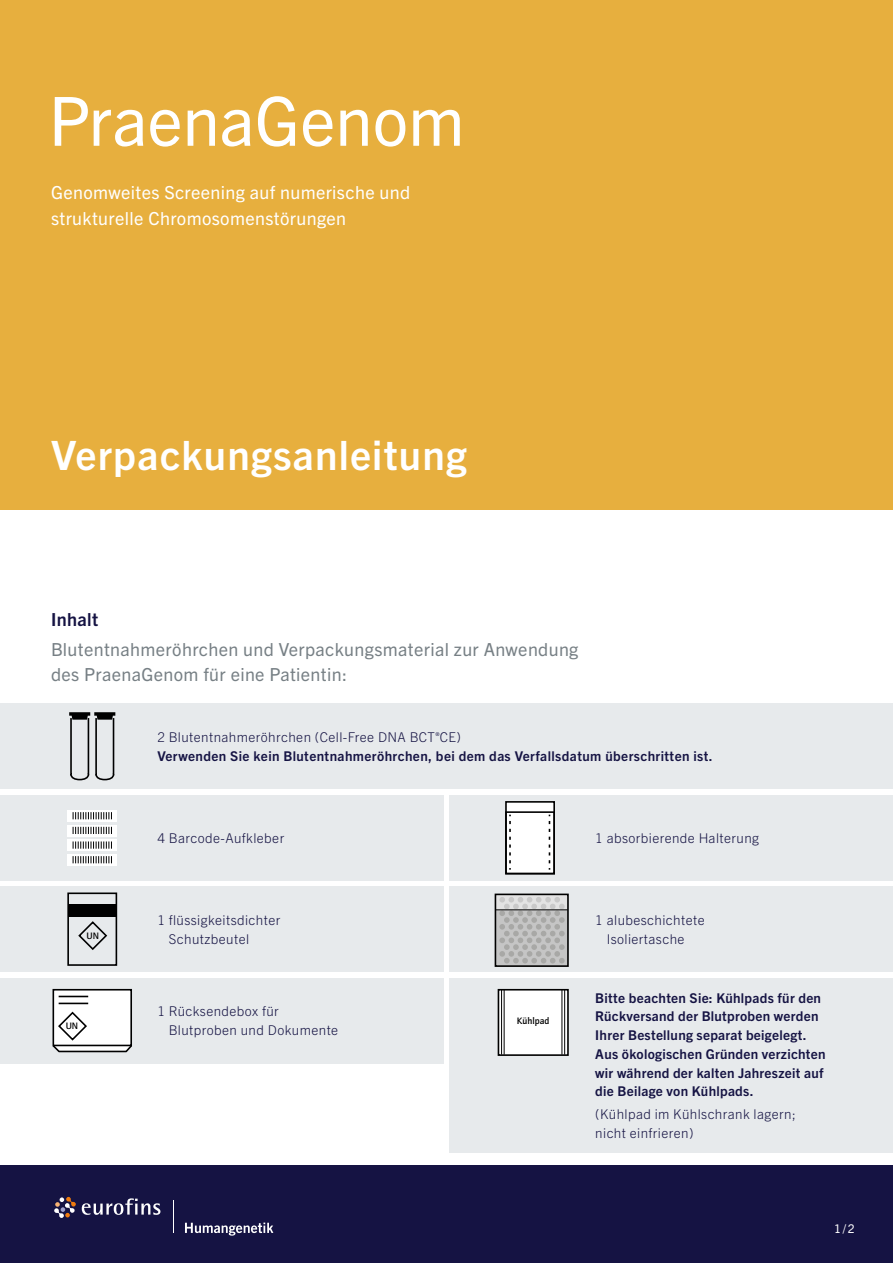
<style>
.page{position:relative;width:893px;height:1263px;background:#fff}
.page>*{position:absolute;margin:0;border:0;box-sizing:border-box;transform-origin:0 0}
.t1{font:700 40.5px "Trade Gothic Next LT Pro";letter-spacing:.03em;color:#fff}
.t2{font:18px/25.5px "Trade Gothic Next LT Pro";letter-spacing:.02em;color:#778085}
.t3{font:18px/25.5px "Trade Gothic Next LT Pro";letter-spacing:.02em;color:#fff}
.t4{font:700 18px "Trade Gothic Next LT Pro";letter-spacing:.02em;color:#151343}
.t5{font:700 13.5px/18.8px "Trade Gothic Next LT Pro";letter-spacing:.02em;color:#151343}
.t6{font:300 13.5px/18.8px "Trade Gothic Next LT Pro";letter-spacing:.03em;color:#151343}
.t7{font:12px "Trade Gothic Next LT Pro";color:#fff}
.t8{font:700 9.6px "Quay Itc T";color:#000}
.s1{font-weight:300}
</style>
<div class="page">
<div style="left:0;top:0;width:893px;height:510px;background:#e7af3e"></div>
<div style="left:0;top:978px;width:443px;height:85px;background:#e7eaec"></div>
<div style="left:450px;top:978px;width:443px;height:174px;background:#e7eaec"></div>
<div style="left:0;top:704px;width:893px;height:85px;background:#e7eaec"></div>
<div style="left:0;top:795px;width:443px;height:85px;background:#e7eaec"></div>
<div style="left:0;top:887px;width:443px;height:85px;background:#e7eaec"></div>
<div style="left:450px;top:795px;width:443px;height:85px;background:#e7eaec"></div>
<div style="left:450px;top:887px;width:443px;height:85px;background:#e7eaec"></div>
<svg style="left:53px;top:989px;width:79px;height:63px;background:#d9d9d9"></svg>
<svg style="left:69px;top:712px;width:46px;height:68px"></svg>
<div style="left:506px;top:802px;width:48px;height:71px;background:#fff"></div>
<div style="left:505px;top:801px;width:50px;height:73px;border:2px solid #000"></div>
<div style="left:505px;top:811px;width:50px;height:63px;border:2px solid #000"></div>
<svg style="left:509px;top:815px;width:2px;height:55px"></svg>
<svg style="left:549px;top:815px;width:1px;height:55px"></svg>
<div style="left:498px;top:990px;width:70px;height:65px;background:#fff"></div>
<div style="left:498px;top:989px;width:71px;height:67px;border:2px solid #000"></div>
<hr style="left:501px;top:989px;width:1px;height:65px;background:#000">
<hr style="left:504px;top:989px;width:1px;height:65px;background:#000">
<hr style="left:561px;top:989px;width:1px;height:65px;background:#000">
<hr style="left:564px;top:989px;width:1px;height:65px;background:#000">
<div style="left:67px;top:892px;width:50px;height:74px;border:2px solid #000"></div>
<div style="left:69px;top:904px;width:47px;height:12px;background:#000"></div>
<svg style="left:78px;top:921px;width:30px;height:29px"></svg>
<div style="left:496px;top:894px;width:72px;height:72px;background:#c5c5c5"></div>
<div style="left:496px;top:894px;width:72px;height:16px;background:#e3e3e3"></div>
<div style="left:495px;top:893px;width:74px;height:74px;border:2px solid #000"></div>
<svg style="left:499px;top:897px;width:66px;height:66px"></svg>
<hr style="left:496px;top:909px;width:72px;height:1px;background:#000">
<svg style="left:67px;top:810px;width:50px;height:12px"></svg>
<svg style="left:73px;top:812px;width:39px;height:7px"></svg>
<svg style="left:67px;top:825px;width:50px;height:11px"></svg>
<svg style="left:73px;top:827px;width:39px;height:7px"></svg>
<div style="left:67px;top:840px;width:50px;height:11px;background:#fff"></div>
<svg style="left:73px;top:841px;width:39px;height:8px"></svg>
<svg style="left:67px;top:854px;width:50px;height:12px"></svg>
<svg style="left:73px;top:856px;width:39px;height:7px"></svg>
<div style="left:0;top:1165px;width:893px;height:98px;background:#151343"></div>
<svg style="left:54px;top:1197px;width:22px;height:21px"></svg>
<svg style="left:82px;top:1198px;width:78px;height:17px"></svg>
<svg style="left:185px;top:1222px;width:88px;height:13px"></svg>
<hr style="left:173px;top:1201px;width:1px;height:32px;background:#fff">
<svg style="left:55px;top:97px;width:33px;height:49px"></svg>
<svg style="left:94px;top:110px;width:49px;height:37px"></svg>
<svg style="left:150px;top:110px;width:30px;height:37px"></svg>
<svg style="left:188px;top:110px;width:27px;height:36px"></svg>
<svg style="left:222px;top:110px;width:28px;height:37px"></svg>
<svg style="left:258px;top:96px;width:37px;height:51px"></svg>
<svg style="left:303px;top:110px;width:29px;height:37px"></svg>
<svg style="left:340px;top:110px;width:28px;height:36px"></svg>
<svg style="left:375px;top:110px;width:30px;height:37px"></svg>
<svg style="left:413px;top:110px;width:47px;height:36px"></svg>
<h2 class="t3" style="left:51px;top:179px;width:361px">Genomweites Screening auf numerische und strukturelle Chromosomenstörungen</h2>
<h1 class="t1" style="left:51px;top:427px;width:417px">Verpackungsanleitung</h1>
<h2 class="t4" style="left:51px;top:607px;width:49px">Inhalt</h2>
<h2 class="t2" style="left:51px;top:635px;width:529px">Blutentnahmeröhrchen und Verpackungsmaterial zur Anwendung des PraenaGenom für eine Patientin:</h2>
<p class="t5" style="left:157px;top:727px;width:557px"><span class="s1">2 Blutentnahmeröhrchen (Cell-Free DNA BCT</span><sup>®</sup><span class="s1">CE)<br></span>Verwenden Sie kein Blutentnahmeröhrchen, bei dem das Verfallsdatum überschritten ist.</p>
<p class="t8" style="left:86px;top:930px;width:14px">UN</p>
<p class="t8" style="left:66px;top:1020px;width:14px">UN</p>
<p class="t6" style="left:157px;top:828px;width:128px">4 Barcode-Aufkleber</p>
<p class="t6" style="left:169px;top:910px;width:113px;text-indent:-11px">1 flüssigkeitsdichter<br>Schutzbeutel</p>
<p class="t6" style="left:169px;top:1001px;width:171px;text-indent:-11px">1 Rücksendebox für<br>Blutproben und Dokumente</p>
<p class="t8" style="left:517px;top:1015px;width:34px">Kühlpad</p>
<p class="t6" style="left:595px;top:828px;width:165px">1 absorbierende Halterung</p>
<p class="t6" style="left:607px;top:910px;width:99px;text-indent:-11px">1 alubeschichtete<br>Isoliertasche</p>
<p class="t5" style="left:595px;top:987px;width:232px">Bitte beachten Sie: Kühlpads für den Rückversand der Blutproben werden Ihrer Bestellung separat beigelegt.<br>Aus ökologischen Gründen verzichten wir während der kalten Jahreszeit auf die Beilage von Kühlpads.</p>
<p class="t6" style="left:595px;top:1104px;width:202px">(Kühlpad im Kühlschrank lagern; nicht einfrieren)</p>
<p class="t7" style="left:834px;top:1220px;width:22px">1/2</p>
</div>
